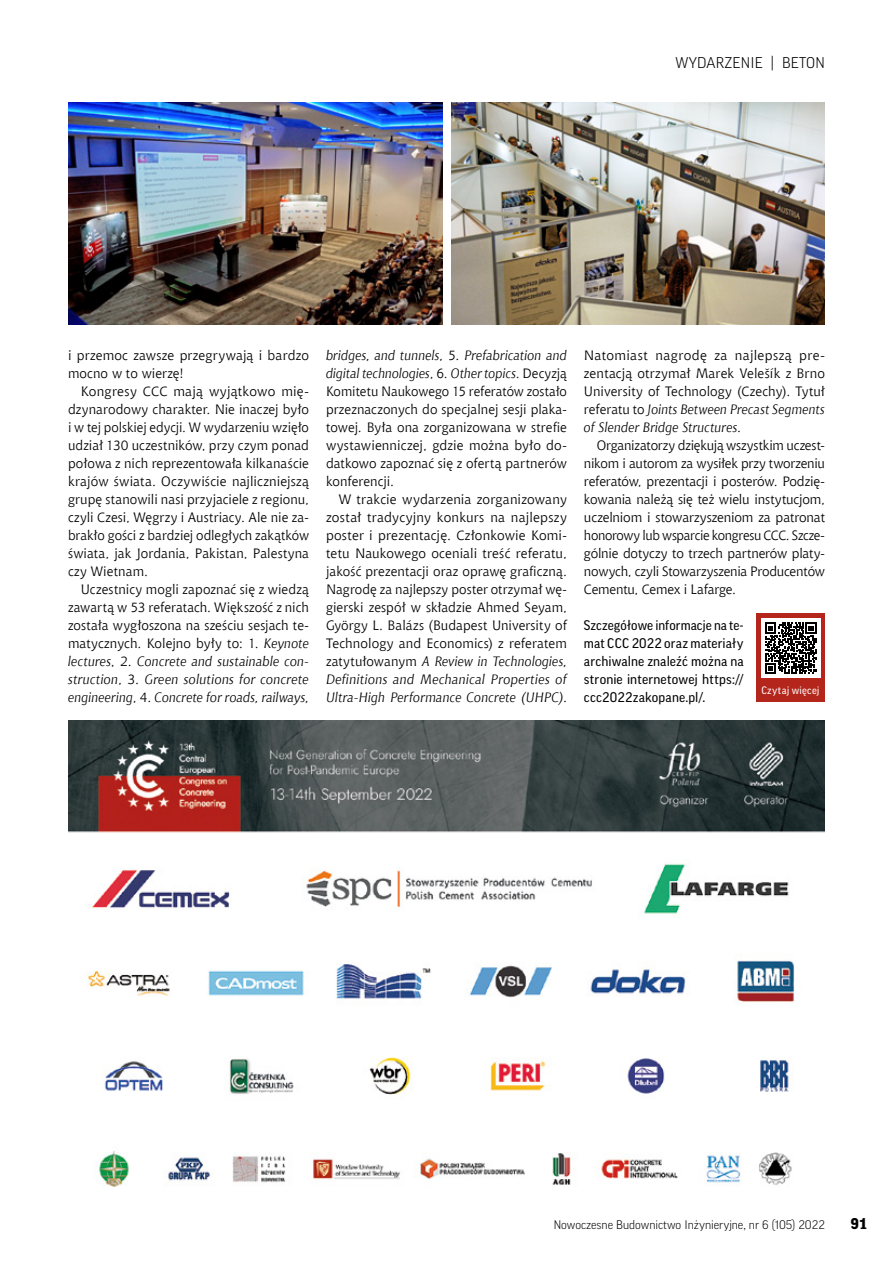
<style>
.page{position:relative;width:893px;height:1263px;background:#fff}
.page>*{position:absolute;margin:0;border:0;box-sizing:border-box;transform-origin:0 0}
.t1{font:300 15px "Good Pro";letter-spacing:.01em;color:#000}
.t2{font:900 15px "Good Pro";color:#000}
.text_podstawowy{font:13.5px/18px "Chianti EU";letter-spacing:.005em;color:#000;text-align:justify}
.opis_artykulu{font:13.5px/18px "Good Pro";letter-spacing:.01em;color:#000;text-align:justify}
.t3{font:300 12px "Good Pro";color:#000}
.opis_artykulu-2{font:10.5px "Good Pro";letter-spacing:.02em;color:#fff}
.s1{font-style:italic}
</style>
<div class="page">
<img style="left:68px;top:102px;width:374px;height:222px">
<img style="left:68px;top:720px;width:757px;height:467px">
<img style="left:451px;top:103px;width:374px;height:222px">
<div style="left:756px;top:613px;width:69px;height:89px;background:#b4261c"></div>
<div style="left:761px;top:618px;width:60px;height:60px;background:#fff"></div>
<svg style="left:765px;top:623px;width:51px;height:51px"></svg>
<p class="t1" style="left:675px;top:54px;width:151px">WYDARZENIE | BETON</p>
<p class="text_podstawowy" style="left:68px;top:346px;width:242px">i przemoc zawsze przegrywają i bardzo mocno w to wierzę!</p>
<p class="text_podstawowy" style="left:68px;top:382px;width:242px;text-indent:13px">Kongresy CCC mają wyjątkowo mię&shy;dzynarodowy charakter. Nie inaczej było i w tej polskiej edycji. W wydarzeniu wzięło udział 130 uczestników, przy czym ponad połowa z nich reprezentowała kilkanaście krajów świata. Oczywiście najliczniejszą grupę stanowili nasi przyjaciele z regionu, czyli Czesi, Węgrzy i Austriacy. Ale nie za&shy;brakło gości z bardziej odległych zakątków świata, jak Jordania, Pakistan, Palestyna czy Wietnam.</p>
<p class="text_podstawowy" style="left:68px;top:580px;width:242px;text-indent:13px">Uczestnicy mogli zapoznać się z wiedzą zawartą w 53 referatach. Większość z nich została wygłoszona na sześciu sesjach te&shy;matycznych. Kolejno były to: 1. <span class="s1">Keynote lectures</span>, 2. <span class="s1">Concrete and sustainable con&shy;struction</span>, 3. <span class="s1">Green solutions for concrete engineering</span>, 4. <span class="s1">Concrete for roads, railways,</span></p>
<p class="text_podstawowy" style="left:326px;top:346px;width:242px"><span class="s1">bridges, and tunnels</span>, 5. <span class="s1">Prefabrication and digital technologies</span>, 6. <span class="s1">Other topics</span>. Decyzją Komitetu Naukowego 15 referatów zostało przeznaczonych do specjalnej sesji plaka&shy;towej. Była ona zorganizowana w strefie wystawienniczej, gdzie można było do&shy;datkowo zapoznać się z ofertą partnerów konferencji.</p>
<p class="text_podstawowy" style="left:326px;top:490px;width:242px;text-indent:13px">W trakcie wydarzenia zorganizowany został tradycyjny konkurs na najlepszy poster i prezentację. Członkowie Komi&shy;tetu Naukowego oceniali treść referatu, jakość prezentacji oraz oprawę graficzną.<br>Nagrodę za najlepszy poster otrzymał wę&shy;gierski zespół w składzie Ahmed Seyam, György L. Balázs (Budapest University of Technology and Economics) z referatem zatytułowanym <span class="s1">A Review in Technologies, Definitions and Mechanical Properties of Ultra-High Performance Concrete (UHPC)</span>.</p>
<p class="text_podstawowy" style="left:584px;top:346px;width:242px">Natomiast nagrodę za najlepszą pre&shy;zentacją otrzymał Marek Velešík z Brno University of Technology (Czechy). Tytuł referatu to <span class="s1">Joints Between Precast Segments of Slender Bridge Structures</span>.</p>
<p class="text_podstawowy" style="left:584px;top:436px;width:242px;text-indent:13px">Organizatorzy dziękują wszystkim uczest&shy;nikom i autorom za wysiłek przy tworzeniu referatów, prezentacji i posterów. Podzię&shy;kowania należą się też wielu instytucjom, uczelniom i stowarzyszeniom za patronat honorowy lub wsparcie kongresu CCC. Szcze&shy;gólnie dotyczy to trzech partnerów platy&shy;nowych, czyli Stowarzyszenia Producentów Cementu, Cemex i Lafarge.</p>
<p class="opis_artykulu" style="left:584px;top:616px;width:161px">Szczegółowe informacje na te&shy;mat CCC 2022 oraz materiały archiwalne znaleźć można na stronie internetowej https:// ccc2022zakopane.pl/.</p>
<p class="opis_artykulu-2" style="left:761px;top:684px;width:60px">Czytaj więcej</p>
<p class="t3" style="left:554px;top:1218px;width:273px">Nowoczesne Budownictwo Inżynieryjne, nr 6 (105) 2022</p>
<p class="t2" style="left:851px;top:1215px;width:17px">91</p>
</div>
